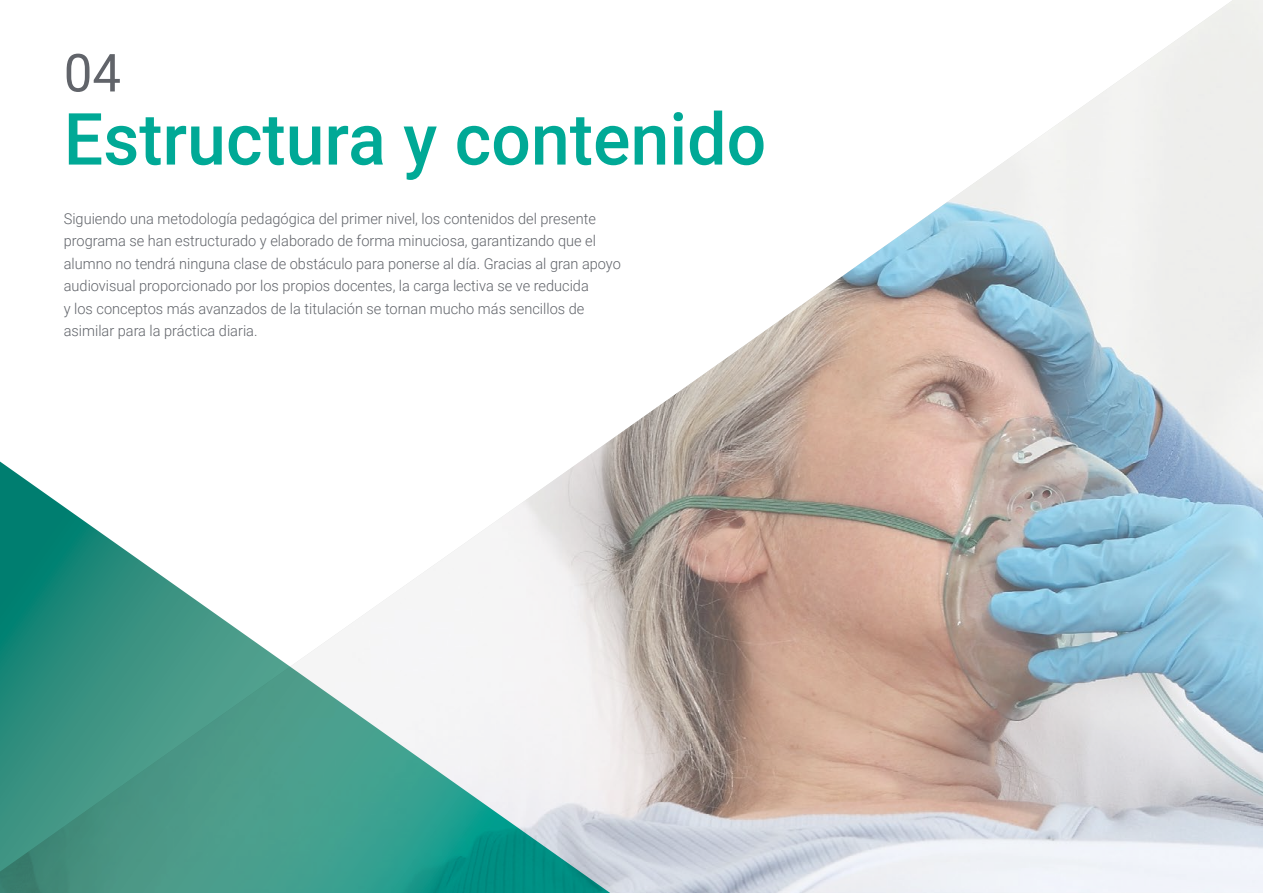
<style>
.page{position:relative;width:1263px;height:893px;background:#fff}
.page>*{position:absolute;margin:0;border:0;box-sizing:border-box;transform-origin:0 0}
.t1{font:500 72px "Roboto";color:#00a996}
.t2{font:52.5px "Roboto";color:#61646a}
.t3{font:300 15px/22.5px "Roboto";color:#61646a}
</style>
<div class="page">
<img style="left:602px;top:0;width:661px;height:893px">
<svg style="left:0;top:446px;width:640px;height:447px"></svg>
<h2 class="t2" style="left:64px;top:36px;width:59px">04</h2>
<h1 class="t1" style="left:64px;top:89px;width:704px">Estructura y contenido</h1>
<p class="t3" style="left:64px;top:207px;width:559px">Siguiendo una metodología pedagógica del primer nivel, los contenidos del presente programa se han estructurado y elaborado de forma minuciosa, garantizando que el alumno no tendrá ninguna clase de obstáculo para ponerse al día. Gracias al gran apoyo audiovisual proporcionado por los propios docentes, la carga lectiva se ve reducida<br>y los conceptos más avanzados de la titulación se tornan mucho más sencillos de asimilar para la práctica diaria.</p>
</div>
